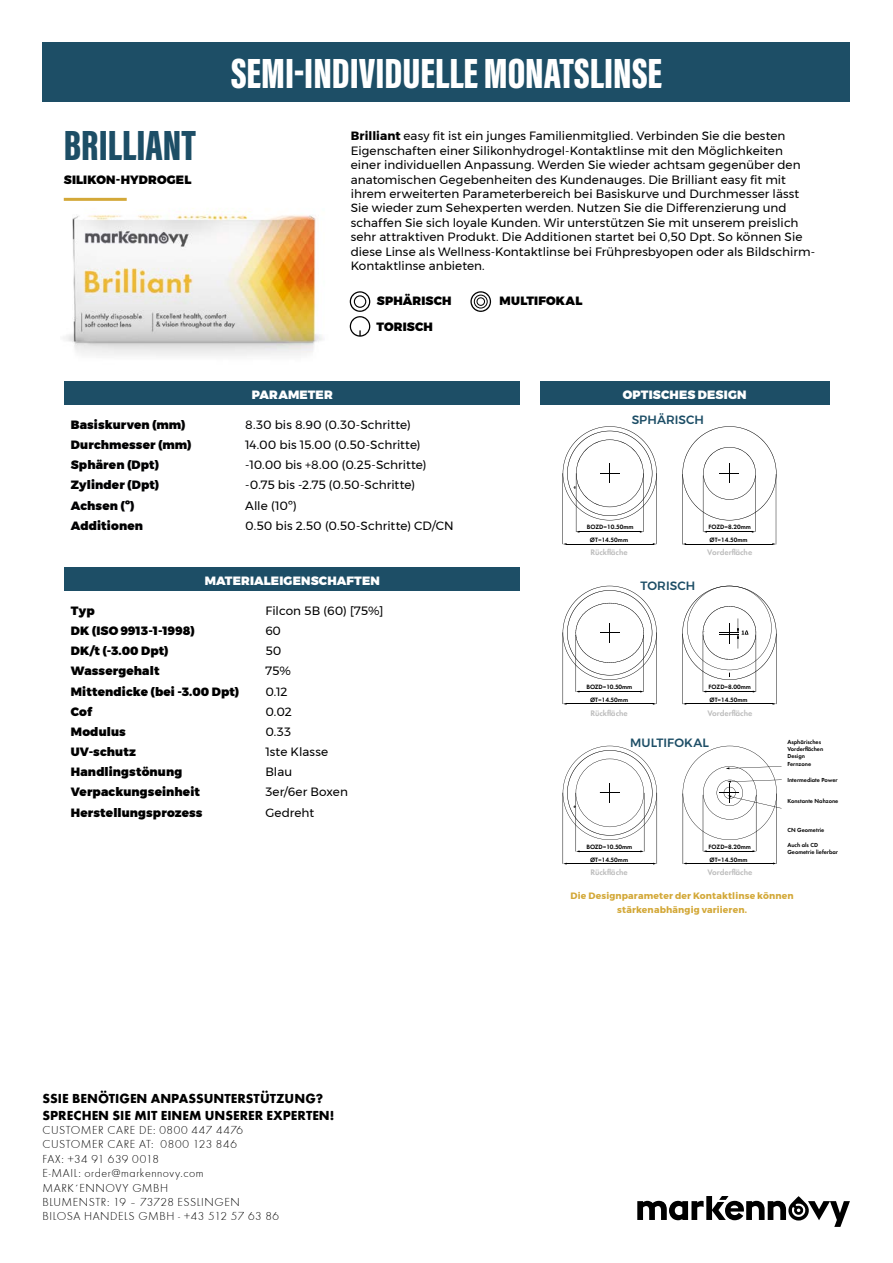
<style>
.page{position:relative;width:893px;height:1263px;background:#fff}
.page>*{position:absolute;margin:0;border:0;box-sizing:border-box;transform-origin:0 0}
.t1{font:900 43.5px "Acumin Pro Extra Cond";color:#fff}
.t2{font:900 43.5px "Acumin Pro Extra Cond";color:#1d4e66}
.t3{font:700 13.5px/16.2px "Futura Round";color:#000}
.t4{font:12px/14.4px "Montserrat";letter-spacing:.005em;color:#000}
.t5{font:900 12px/26.2px "Montserrat";letter-spacing:.01em;color:#000}
.t6{font:300 12px/14.4px "Futura Round";letter-spacing:.045em;color:#000}
.t7{font:12px "Montserrat";letter-spacing:.005em;color:#020203}
.t8{font:900 12px "Montserrat";letter-spacing:.01em;color:#020203}
.t9{font:900 12px "Montserrat";letter-spacing:.015em;color:#fff}
.t10{font:500 12px "Montserrat";letter-spacing:.005em;color:#1d4e66}
.t11{font:700 9.15px/14.4px "Montserrat";letter-spacing:.015em;color:#d3a838;text-align:center}
.t12{font:600 8.25px "Futura Round";color:#bcbcbc}
.t13{font:600 6.45px "Futura Round";color:#000}
.t14{font:600 6px/7.2px "Futura Round";color:#000}
.s1{font-weight:700}
</style>
<div class="page">
<img style="left:63px;top:197px;width:260px;height:159px">
<svg style="left:637px;top:1196px;width:213px;height:31px"></svg>
<div style="left:43px;top:43px;width:807px;height:59px;background:#1d4e66"></div>
<hr style="left:64px;top:198px;width:63px;height:3px;background:#d3a838">
<svg style="left:682px;top:426px;width:95px;height:119px"></svg>
<svg style="left:563px;top:426px;width:94px;height:119px"></svg>
<svg style="left:563px;top:586px;width:94px;height:119px"></svg>
<svg style="left:682px;top:586px;width:95px;height:119px"></svg>
<svg style="left:563px;top:746px;width:219px;height:118px"></svg>
<div style="left:65px;top:381px;width:455px;height:24px;background:#1d4e66"></div>
<div style="left:65px;top:567px;width:455px;height:24px;background:#1d4e66"></div>
<div style="left:540px;top:381px;width:289px;height:24px;background:#1d4e66"></div>
<svg style="left:350px;top:291px;width:20px;height:46px"></svg>
<svg style="left:470px;top:291px;width:21px;height:21px"></svg>
<h1 class="t2" style="left:64px;top:118px;width:134px">BRILLIANT</h1>
<p class="t5" style="left:64px;top:166px;width:129px">SILIKON-HYDROGEL</p>
<h1 class="t1" style="left:231px;top:47px;width:433px">SEMI-INDIVIDUELLE MONATSLINSE</h1>
<p class="t4" style="left:351px;top:129px;width:466px"><span class="s1">Brilliant</span> easy fit ist ein junges Familienmitglied. Verbinden Sie die besten Eigenschaften einer Silikonhydrogel-Kontaktlinse mit den Möglichkeiten einer individuellen Anpassung. Werden Sie wieder achtsam gegenüber den anatomischen Gegebenheiten des Kundenauges. Die Brilliant easy fit mit ihrem erweiterten Parameterbereich bei Basiskurve und Durchmesser lässt Sie wieder zum Sehexperten werden. Nutzen Sie die Differenzierung und schaffen Sie sich loyale Kunden. Wir unterstützen Sie mit unserem preislich sehr attraktiven Produkt. Die Additionen startet bei 0,50 Dpt. So können Sie diese Linse als Wellness-Kontaktlinse bei Frühpresbyopen oder als Bildschirm-Kontaktlinse anbieten.</p>
<p class="t9" style="left:252px;top:384px;width:82px">PARAMETER</p>
<p class="t5" style="left:376px;top:288px;width:77px">SPHÄRISCH<br>TORISCH</p>
<p class="t5" style="left:500px;top:288px;width:84px">MULTIFOKAL</p>
<p class="t9" style="left:623px;top:384px;width:125px">OPTISCHES DESIGN</p>
<p class="t8" style="left:71px;top:415px;width:116px">Basiskurven (mm)</p>
<p class="t7" style="left:245px;top:416px;width:167px">8.30 bis 8.90 (0.30-Schritte)</p>
<p class="t8" style="left:71px;top:435px;width:122px">Durchmesser (mm)</p>
<p class="t7" style="left:245px;top:436px;width:177px">14.00 bis 15.00 (0.50-Schritte)</p>
<p class="t8" style="left:71px;top:455px;width:90px">Sphären (Dpt)</p>
<p class="t7" style="left:245px;top:456px;width:183px">-10.00 bis +8.00 (0.25-Schritte)</p>
<p class="t8" style="left:71px;top:475px;width:90px">Zylinder (Dpt)</p>
<p class="t4" style="left:245px;top:478px;width:171px">-0.75 bis -2.75 (0.50-Schritte)</p>
<p class="t8" style="left:71px;top:495px;width:65px">Achsen (º)</p>
<p class="t4" style="left:245px;top:498px;width:53px">Alle (10º)</p>
<p class="t8" style="left:71px;top:515px;width:74px">Additionen</p>
<p class="t4" style="left:245px;top:518px;width:210px">0.50 bis 2.50 (0.50-Schritte) CD/CN</p>
<p class="t9" style="left:205px;top:570px;width:177px">MATERIALEIGENSCHAFTEN</p>
<p class="t5" style="left:71px;top:598px;width:25px">Typ</p>
<p class="t4" style="left:265px;top:603px;width:119px">Filcon 5B (60) [75%]</p>
<p class="t5" style="left:71px;top:618px;width:126px">DK (ISO 9913-1-1998)</p>
<p class="t4" style="left:265px;top:623px;width:17px">60</p>
<p class="t5" style="left:71px;top:638px;width:99px">DK/t (-3.00 Dpt)</p>
<p class="t4" style="left:265px;top:644px;width:17px">50</p>
<p class="t5" style="left:71px;top:658px;width:90px">Wassergehalt</p>
<p class="t4" style="left:265px;top:664px;width:27px">75%</p>
<p class="t5" style="left:71px;top:678px;width:170px">Mittendicke (bei -3.00 Dpt)</p>
<p class="t4" style="left:265px;top:684px;width:24px">0.12</p>
<p class="t5" style="left:71px;top:698px;width:23px">Cof</p>
<p class="t4" style="left:265px;top:704px;width:28px">0.02</p>
<p class="t5" style="left:71px;top:718px;width:57px">Modulus</p>
<p class="t4" style="left:265px;top:724px;width:27px">0.33</p>
<p class="t5" style="left:71px;top:739px;width:67px">UV-schutz</p>
<p class="t4" style="left:265px;top:744px;width:64px">1ste Klasse</p>
<p class="t5" style="left:71px;top:759px;width:113px">Handlingstönung</p>
<p class="t4" style="left:265px;top:764px;width:28px">Blau</p>
<p class="t5" style="left:71px;top:779px;width:131px">Verpackungseinheit</p>
<p class="t4" style="left:265px;top:784px;width:84px">3er/6er Boxen</p>
<p class="t5" style="left:71px;top:800px;width:133px">Herstellungsprozess</p>
<p class="t4" style="left:265px;top:806px;width:50px">Gedreht</p>
<p class="t3" style="left:43px;top:1090px;width:293px">SSIE BENÖTIGEN ANPASSUNTERSTÜTZUNG?<br>SPRECHEN SIE MIT EINEM UNSERER EXPERTEN!</p>
<p class="t6" style="left:43px;top:1122px;width:238px">CUSTOMER CARE DE: 0800 447 4476<br>CUSTOMER CARE AT: 0800 123 846<br>FAX: +34 91 639 0018<br>E-MAIL: order@markennovy.com<br>MARK´ENNOVY GMBH<br>BLUMENSTR: 19 – 73728 ESSLINGEN<br>BILOSA HANDELS GMBH - +43 512 57 63 86</p>
<p class="t10" style="left:632px;top:410px;width:74px">SPHÄRISCH</p>
<p class="t13" style="left:587px;top:522px;width:48px">BOZD=10.50mm</p>
<p class="t13" style="left:590px;top:535px;width:40px">ØT=14.50mm</p>
<p class="t13" style="left:709px;top:522px;width:44px">FOZD=8.20mm</p>
<p class="t13" style="left:709px;top:535px;width:40px">ØT=14.50mm</p>
<p class="t12" style="left:590px;top:546px;width:39px">Rückfläche</p>
<p class="t12" style="left:707px;top:546px;width:46px">Vorderfläche</p>
<p class="t10" style="left:640px;top:576px;width:56px">TORISCH</p>
<p class="t13" style="left:587px;top:682px;width:47px">BOZD=10.50mm</p>
<p class="t13" style="left:590px;top:695px;width:40px">ØT=14.50mm</p>
<p class="t13" style="left:709px;top:682px;width:44px">FOZD=8.00mm</p>
<p class="t13" style="left:709px;top:695px;width:40px">ØT=14.50mm</p>
<p class="t12" style="left:590px;top:707px;width:39px">Rückfläche</p>
<p class="t12" style="left:707px;top:707px;width:46px">Vorderfläche</p>
<p class="t10" style="left:630px;top:733px;width:80px">MULTIFOKAL</p>
<p class="t13" style="left:587px;top:842px;width:47px">BOZD=10.50mm</p>
<p class="t13" style="left:590px;top:855px;width:40px">ØT=14.50mm</p>
<p class="t13" style="left:709px;top:842px;width:44px">FOZD=8.20mm</p>
<p class="t13" style="left:709px;top:855px;width:40px">ØT=14.50mm</p>
<p class="t12" style="left:590px;top:866px;width:39px">Rückfläche</p>
<p class="t12" style="left:707px;top:866px;width:46px">Vorderfläche</p>
<p class="t14" style="left:787px;top:738px;width:37px">Asphärisches<br>Vorderflächen<br>Design<br>Fernzone</p>
<p class="t14" style="left:787px;top:776px;width:52px">Intermediate Power</p>
<p class="t14" style="left:787px;top:797px;width:53px">Konstante Nahzone</p>
<p class="t14" style="left:787px;top:826px;width:39px">CN Geometrie</p>
<p class="t14" style="left:787px;top:840px;width:52px">Auch als CD<br>Geometrie lieferbar</p>
<p class="t11" style="left:571px;top:888px;width:225px">Die Designparameter der Kontaktlinse können stärkenabhängig variieren.</p>
</div>
